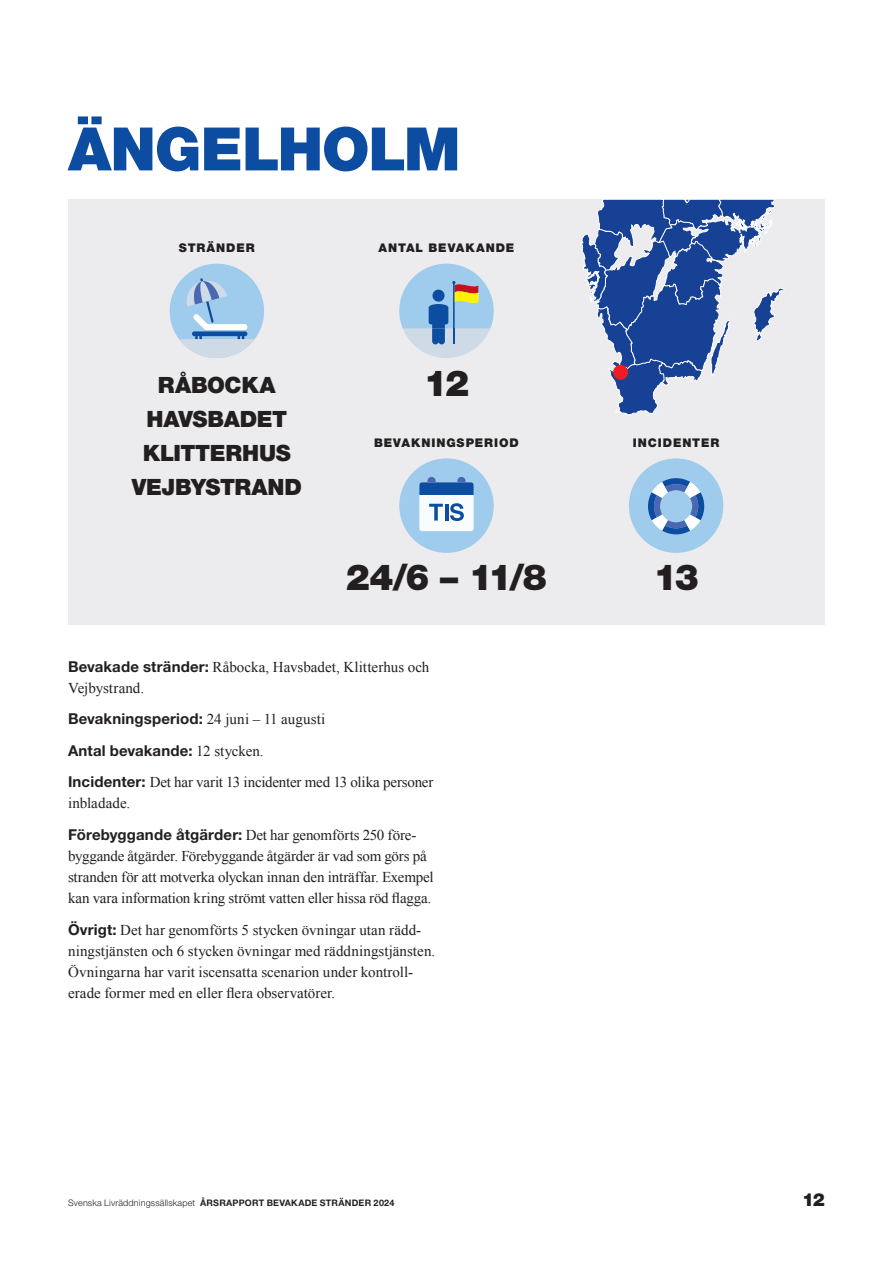
<style>
.page{position:relative;width:893px;height:1263px;background:#fff}
.page>*{position:absolute;margin:0;border:0;box-sizing:border-box;transform-origin:0 0}
.Rubrik_1-1{font:900 60px "Helvetica Neue LT Std";letter-spacing:-.02em;color:#0d4da1}
.Nyckeltal_-_siffra{font:900 36px "Helvetica Neue LT Std";letter-spacing:-.08em;color:#231f20}
.Nyckeltal_-_platser{font:900 22.5px "Helvetica Neue LT Std";letter-spacing:-.01em;color:#231f20}
.t1{font:900 18px "Helvetica Neue LT Std";color:#231f20}
.Brödtext{font:15px/21px "Times New Roman";letter-spacing:-.005em;color:#231f20}
.Brödtext-2{font:700 15px "Helvetica Neue LT Std";letter-spacing:.01em;color:#231f20}
.Nyckeltal_-_rubrik{font:900 12px "Helvetica Neue LT Std";letter-spacing:.075em;color:#231f20}
.t2{font:700 9px "Helvetica Neue LT Std";letter-spacing:.025em;color:#231f20}
.s1{font-family:"Helvetica Neue LT Std";font-weight:700}
.s2{font-family:"Times New Roman";font-weight:400}
.s3{font-weight:300}
</style>
<div class="page">
<div style="left:68px;top:200px;width:757px;height:425px;background:#ececee"></div>
<svg style="left:582px;top:200px;width:202px;height:215px"></svg>
<div style="left:613px;top:365px;width:15px;height:15px;background:#ee1d23;border-radius:50%"></div>
<div style="left:170px;top:264px;width:94px;height:94px;background:#9fcbec;border-radius:50%"></div>
<svg style="left:179px;top:278px;width:76px;height:80px"></svg>
<div style="left:399px;top:458px;width:95px;height:95px;background:#9fcbec;border-radius:50%"></div>
<div style="left:419px;top:482px;width:55px;height:49px;background:#f9fcfe;border-radius:3px"></div>
<svg style="left:419px;top:477px;width:55px;height:18px"></svg>
<svg style="left:429px;top:504px;width:14px;height:17px"></svg>
<hr style="left:445px;top:504px;width:3px;height:17px;background:#0d4da1">
<svg style="left:450px;top:503px;width:14px;height:18px"></svg>
<svg style="left:399px;top:264px;width:95px;height:94px"></svg>
<div style="left:629px;top:458px;width:94px;height:95px;background:#9fcbec;border-radius:50%"></div>
<svg style="left:648px;top:478px;width:56px;height:56px"></svg>
<p class="Rubrik_1-1" style="left:68px;top:113px;width:394px">ÄNGELHOLM</p>
<p class="Nyckeltal_-_rubrik" style="left:179px;top:240px;width:77px">STRÄNDER</p>
<p class="Nyckeltal_-_rubrik" style="left:379px;top:240px;width:137px">ANTAL BEVAKANDE</p>
<p class="Nyckeltal_-_platser" style="left:158px;top:372px;width:119px">RÅBOCKA</p>
<p class="Nyckeltal_-_platser" style="left:146px;top:406px;width:142px">HAVSBADET</p>
<p class="Nyckeltal_-_platser" style="left:143px;top:440px;width:150px">KLITTERHUS</p>
<p class="Nyckeltal_-_platser" style="left:132px;top:474px;width:172px">VEJBYSTRAND</p>
<p class="Nyckeltal_-_siffra" style="left:424px;top:361px;width:47px">12</p>
<p class="Nyckeltal_-_rubrik" style="left:374px;top:435px;width:146px">BEVAKNINGSPERIOD</p>
<p class="Nyckeltal_-_siffra" style="left:346px;top:556px;width:203px">24/6 – 11/8</p>
<p class="Brödtext" style="left:68px;top:656px;width:363px"><span class="s1">Bevakade stränder:</span> Råbocka, Havsbadet, Klitterhus och<br>Vejbystrand.</p>
<p class="Brödtext-2" style="left:68px;top:710px;width:259px">Bevakningsperiod: <span class="s2">24 juni – 11 augusti</span></p>
<p class="Brödtext-2" style="left:68px;top:741px;width:197px">Antal bevakande: <span class="s2">12 stycken.</span></p>
<p class="Brödtext" style="left:68px;top:772px;width:367px"><span class="s1">Incidenter:</span> Det har varit 13 incidenter med 13 olika personer inbladade.</p>
<p class="Brödtext" style="left:68px;top:824px;width:367px"><span class="s1">Förebyggande åtgärder:</span> Det har genomförts 250 före&shy;byggande åtgärder. Förebyggande åtgärder är vad som görs på stranden för att motverka olyckan innan den inträffar. Exempel kan vara information kring strömt vatten eller hissa röd flagga.</p>
<p class="Brödtext" style="left:68px;top:919px;width:369px"><span class="s1">Övrigt:</span> Det har genomförts 5 stycken övningar utan rädd&shy;ningstjänsten och 6 stycken övningar med räddningstjänsten.<br>Övningarna har varit iscensatta scenarion under kontroll&shy;erade former med en eller flera observatörer.</p>
<p class="Nyckeltal_-_rubrik" style="left:633px;top:435px;width:88px">INCIDENTER</p>
<p class="Nyckeltal_-_siffra" style="left:653px;top:556px;width:47px">13</p>
<p class="t2" style="left:68px;top:1197px;width:328px"><span class="s3">Svenska Livräddningssällskapet</span> ÅRSRAPPORT BEVAKADE STRÄNDER 2024</p>
<p class="t1" style="left:802px;top:1189px;width:24px">12</p>
</div>
